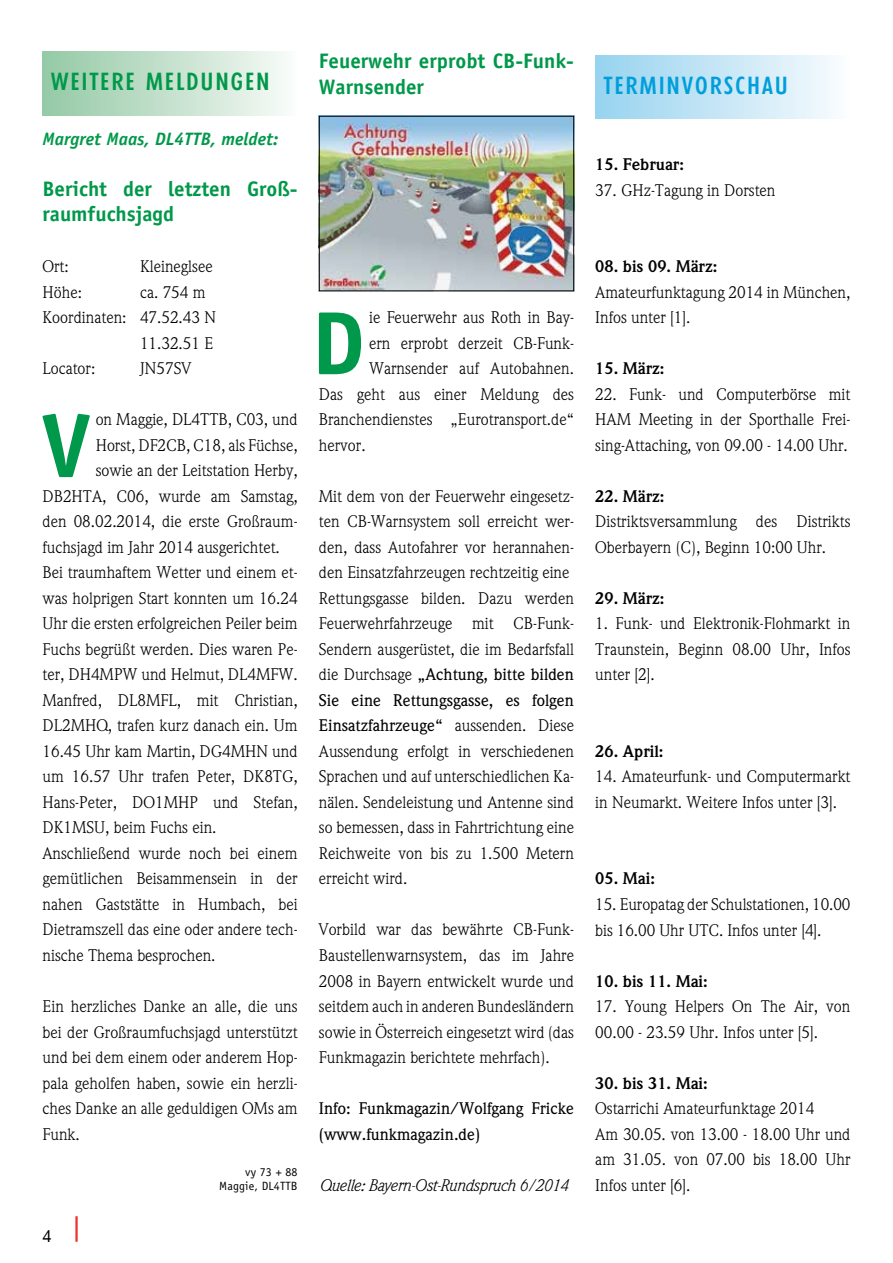
<style>
.page{position:relative;width:893px;height:1263px;background:#fff}
.page>*{position:absolute;margin:0;border:0;box-sizing:border-box;transform-origin:0 0}
.t1{font:700 90px "Officina Sans";color:#00984a}
.t2{font:500 condensed 24px "Limerick";letter-spacing:.1em;color:#00984a}
.t3{font:500 condensed 24px "Limerick";letter-spacing:.1em;color:#009fdb}
.t4{font:700 21px/25.5px "Officina Sans";color:#00984a}
.t5{font:italic 700 18px "Officina Sans";color:#00984a}
.t6{font:16.5px/25.5px "Weidemann";color:#000}
.t7{font:700 16.5px "Weidemann";color:#000}
.t8{font:500 16.5px/25.5px "Weidemann";color:#000}
.t9{font:italic 16.5px "Weidemann";letter-spacing:-.025em;color:#000}
.t10{font:12px/14.4px "Officina Sans";letter-spacing:.01em;color:#000;text-align:right}
.s1{font-weight:500}
</style>
<div class="page">
<hr style="left:75px;top:1216px;width:3px;height:26px;background:#ee3129">
<div style="left:43px;top:52px;width:255px;height:64px;background:linear-gradient(to right,#94c9a5,#f9fbf9)"></div>
<div style="left:595px;top:55px;width:255px;height:64px;background:linear-gradient(to right,#97d3ef,#fafcfe)"></div>
<img style="left:321px;top:118px;width:251px;height:171px">
<div style="left:319px;top:116px;width:255px;height:175px;border:1px solid #000"></div>
<h2 class="t2" style="left:51px;top:68px;width:220px">WEITERE MELDUNGEN</h2>
<p class="t5" style="left:43px;top:128px;width:238px">Margret Maas, DL4TTB, meldet:</p>
<p class="t4" style="left:43px;top:175px;width:257px">Bericht der letzten Groß&shy;raumfuchsjagd</p>
<p class="t6" style="left:43px;top:254px;width:28px">Ort:</p>
<p class="t6" style="left:140px;top:254px;width:74px">Kleineglsee</p>
<p class="t6" style="left:43px;top:279px;width:41px">Höhe:</p>
<p class="t6" style="left:140px;top:279px;width:67px">ca. 754 m</p>
<p class="t6" style="left:43px;top:305px;width:175px">Koordinaten: 47.52.43 N</p>
<p class="t6" style="left:140px;top:330px;width:75px">11.32.51 E</p>
<p class="t6" style="left:43px;top:356px;width:54px">Locator:</p>
<p class="t6" style="left:140px;top:356px;width:53px">JN57SV</p>
<h1 class="t1" style="left:41px;top:389px;width:52px">V</h1>
<p class="t6" style="left:96px;top:407px;width:203px">on Maggie, DL4TTB, C03, und</p>
<p class="t6" style="left:96px;top:432px;width:203px">Horst, DF2CB, C18, als Füchse,</p>
<p class="t6" style="left:96px;top:458px;width:203px">sowie an der Leitstation Herby,</p>
<p class="t6" style="left:43px;top:483px;width:257px">DB2HTA, C06, wurde am Samstag,</p>
<p class="t6" style="left:43px;top:509px;width:257px">den 08.02.2014, die erste Großraum-</p>
<p class="t6" style="left:43px;top:534px;width:239px">fuchsjagd im Jahr 2014 ausgerichtet.</p>
<p class="t6" style="left:43px;top:560px;width:257px">Bei traumhaftem Wetter und einem et-</p>
<p class="t6" style="left:43px;top:585px;width:257px">was holprigen Start konnten um 16.24</p>
<p class="t6" style="left:43px;top:611px;width:257px">Uhr die ersten erfolgreichen Peiler beim</p>
<p class="t6" style="left:43px;top:636px;width:257px">Fuchs begrüßt werden. Dies waren Pe-</p>
<p class="t6" style="left:43px;top:662px;width:257px">ter, DH4MPW und Helmut, DL4MFW.</p>
<p class="t6" style="left:43px;top:687px;width:257px">Manfred, DL8MFL, mit Christian,</p>
<p class="t6" style="left:43px;top:713px;width:257px">DL2MHQ, trafen kurz danach ein. Um</p>
<p class="t6" style="left:43px;top:738px;width:257px">16.45 Uhr kam Martin, DG4MHN und</p>
<p class="t6" style="left:43px;top:764px;width:257px">um 16.57 Uhr trafen Peter, DK8TG,</p>
<p class="t6" style="left:43px;top:789px;width:257px">Hans-Peter, DO1MHP und Stefan,</p>
<p class="t6" style="left:43px;top:815px;width:176px">DK1MSU, beim Fuchs ein.</p>
<p class="t6" style="left:43px;top:840px;width:257px">Anschließend wurde noch bei einem</p>
<p class="t6" style="left:43px;top:866px;width:257px">gemütlichen Beisammensein in der</p>
<p class="t6" style="left:43px;top:891px;width:257px">nahen Gaststätte in Humbach, bei</p>
<p class="t6" style="left:43px;top:917px;width:257px">Dietramszell das eine oder andere tech-</p>
<p class="t6" style="left:43px;top:942px;width:175px">nische Thema besprochen.</p>
<p class="t6" style="left:43px;top:993px;width:257px;text-align:justify">Ein herzliches Danke an alle, die uns bei der Großraumfuchsjagd unterstützt und bei dem einem oder anderem Hop&shy;pala geholfen haben, sowie ein herzli&shy;ches Danke an alle geduldigen OMs am Funk.</p>
<p class="t10" style="left:219px;top:1164px;width:80px">vy 73 + 88<br>Maggie, DL4TTB</p>
<p class="t8" style="left:43px;top:1223px;width:11px">4</p>
<p class="t4" style="left:319px;top:48px;width:257px">Feuerwehr erprobt CB-Funk-<br>Warnsender</p>
<h1 class="t1" style="left:311px;top:287px;width:55px">D</h1>
<p class="t6" style="left:369px;top:305px;width:206px">ie Feuerwehr aus Roth in Bay-</p>
<p class="t6" style="left:369px;top:330px;width:206px">ern erprobt derzeit CB-Funk-</p>
<p class="t6" style="left:369px;top:356px;width:206px">Warnsender auf Autobahnen.</p>
<p class="t6" style="left:319px;top:381px;width:257px">Das geht aus einer Meldung des</p>
<p class="t6" style="left:319px;top:407px;width:257px">Branchendienstes „Eurotransport.de“</p>
<p class="t6" style="left:319px;top:432px;width:48px">hervor.</p>
<p class="t6" style="left:319px;top:483px;width:257px">Mit dem von der Feuerwehr eingesetz&shy;ten CB-Warnsystem soll erreicht wer&shy;den, dass Autofahrer vor herannahen&shy;den Einsatzfahrzeugen rechtzeitig eine Rettungsgasse bilden. Dazu werden Feuerwehrfahrzeuge mit CB-Funk-Sendern ausgerüstet, die im Bedarfsfall die Durchsage <span class="s1">„Achtung, bitte bilden Sie eine Rettungsgasse, es folgen Einsatzfahrzeuge“</span> aussenden. Diese Aussendung erfolgt in verschiedenen Sprachen und auf unterschiedlichen Ka&shy;nälen. Sendeleistung und Antenne sind so bemessen, dass in Fahrtrichtung eine Reichweite von bis zu 1.500 Metern erreicht wird.</p>
<p class="t6" style="left:319px;top:917px;width:257px;text-align:justify">Vorbild war das bewährte CB-Funk-Baustellenwarnsystem, das im Jahre 2008 in Bayern entwickelt wurde und seitdem auch in anderen Bundesländern sowie in Österreich eingesetzt wird (das Funkmagazin berichtete mehrfach).</p>
<p class="t8" style="left:319px;top:1096px;width:257px">Info: Funkmagazin/Wolfgang Fricke (www.funkmagazin.de)</p>
<p class="t9" style="left:319px;top:1175px;width:251px">Quelle: Bayern-Ost-Rundspruch 6/2014</p>
<h2 class="t3" style="left:604px;top:71px;width:185px">TERMINVORSCHAU</h2>
<p class="t7" style="left:595px;top:155px;width:90px">15. Februar:</p>
<p class="t6" style="left:595px;top:177px;width:182px">37. GHz-Tagung in Dorsten</p>
<p class="t7" style="left:595px;top:257px;width:123px">08. bis 09. März:</p>
<p class="t6" style="left:595px;top:279px;width:257px">Amateurfunktagung 2014 in München,<br>Infos unter [1].</p>
<p class="t7" style="left:595px;top:359px;width:71px">15. März:</p>
<p class="t6" style="left:595px;top:381px;width:257px;text-align:justify">22. Funk- und Computerbörse mit HAM Meeting in der Sporthalle Frei&shy;sing-Attaching, von 09.00 - 14.00 Uhr.</p>
<p class="t7" style="left:595px;top:486px;width:71px">22. März:</p>
<p class="t6" style="left:595px;top:509px;width:257px">Distriktsversammlung des Distrikts<br>Oberbayern (C), Beginn 10:00 Uhr.</p>
<p class="t7" style="left:595px;top:588px;width:71px">29. März:</p>
<p class="t6" style="left:595px;top:611px;width:257px;text-align:justify">1. Funk- und Elektronik-Flohmarkt in Traunstein, Beginn 08.00 Uhr, Infos unter [2].</p>
<p class="t7" style="left:595px;top:741px;width:70px">26. April:</p>
<p class="t6" style="left:595px;top:764px;width:257px">14. Amateurfunk- und Computermarkt in Neumarkt. Weitere Infos unter [3].</p>
<p class="t7" style="left:595px;top:869px;width:61px">05. Mai:</p>
<p class="t6" style="left:595px;top:891px;width:257px">15. Europatag der Schulstationen, 10.00 bis 16.00 Uhr UTC. Infos unter [4].</p>
<p class="t7" style="left:595px;top:971px;width:114px">10. bis 11. Mai:</p>
<p class="t6" style="left:595px;top:993px;width:257px">17. Young Helpers On The Air, von<br>00.00 - 23.59 Uhr. Infos unter [5].</p>
<p class="t7" style="left:595px;top:1073px;width:114px">30. bis 31. Mai:</p>
<p class="t6" style="left:595px;top:1095px;width:257px">Ostarrichi Amateurfunktage 2014<br>Am 30.05. von 13.00 - 18.00 Uhr und am 31.05. von 07.00 bis 18.00 Uhr<br>Infos unter [6].</p>
</div>
